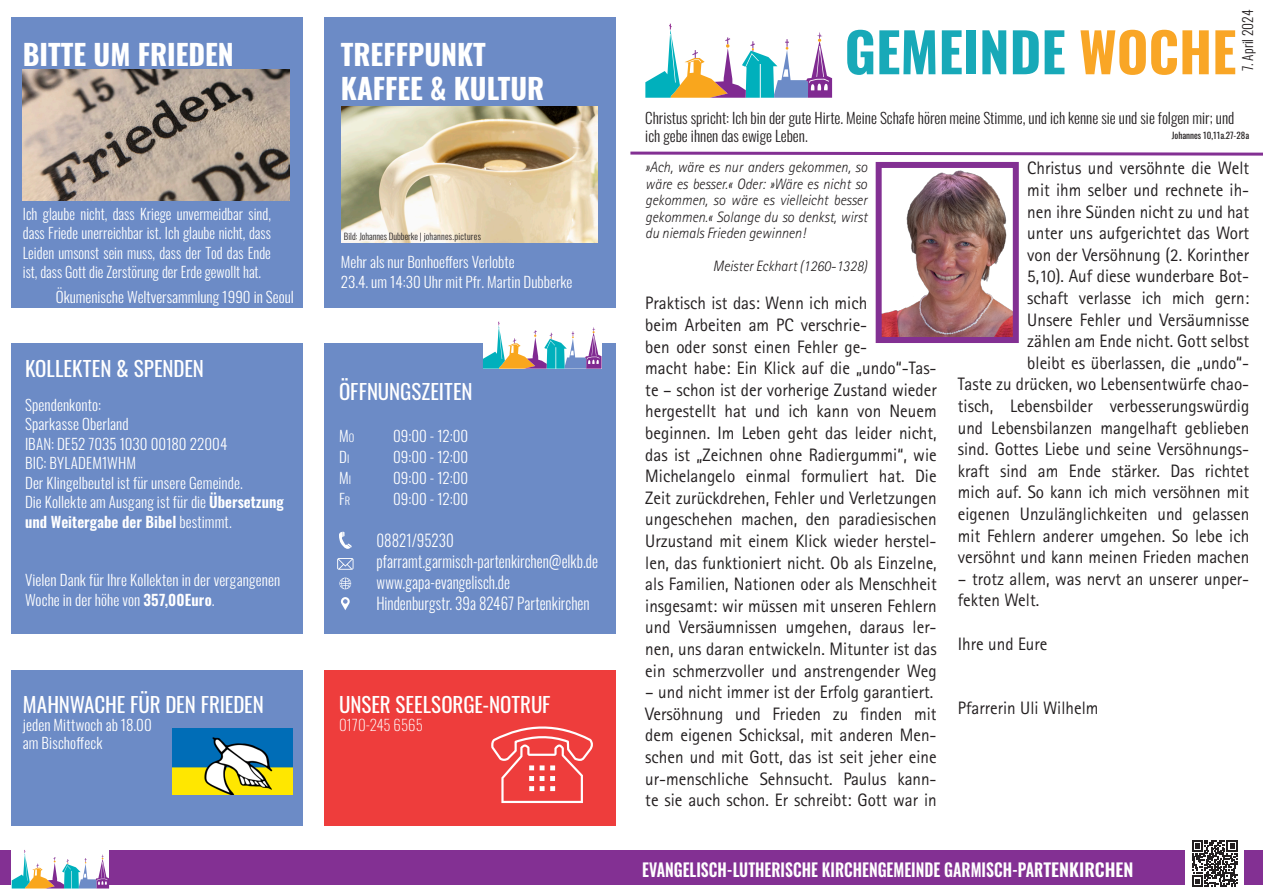
<style>
.page{position:relative;width:1263px;height:893px;background:#fff}
.page>*{position:absolute;margin:0;border:0;box-sizing:border-box;transform-origin:0 0}
.t1{font:700 54.3px "Oswald";color:#18a9b8}
.t2{font:700 28.5px/34.2px "Oswald";color:#fff}
.t3{font:21px "Oswald";color:#fff}
.t4{font:18px/21.6px "Rotis Sans Serif Std";color:#231f20;scale:.95 1}
.t5{font:600 18px "Oswald";color:#fff;scale:.87 1}
.t6{font:300 16.5px/21px "Oswald";color:#fff;scale:.91 1}
.t7{font:300 16.5px "Oswald";color:#fff;scale:.91 1}
.t8{font:300 15px/19.5px "Oswald";color:#fff}
.t9{font:italic 300 15px/16.5px "Rotis Sans Serif Std";color:#231f20;text-align:justify;scale:.95 1}
.t10{font:300 15px/19.5px "Oswald";color:#fff;text-align:justify;scale:.95 1}
.t11{font:300 15px/18px "Oswald";color:#231f20}
.t12{font:300 15px "Oswald";color:#fff}
.t13{font:200 15px "Oswald";letter-spacing:-.005em;color:#fff}
.t14{font:300 13.5px "Oswald";color:#231f20}
.t15{font:300 9px "Oswald";color:#231f20}
.t16{font:9px "Oswald";color:#231f20}
.s1{font-weight:600}
.s2{font-size:10.5px}
.s3{color:#f9a626}
</style>
<div class="page">
<svg style="left:645px;top:24px;width:187px;height:74px"></svg>
<svg style="left:630px;top:151px;width:633px;height:5px"></svg>
<img style="left:883px;top:170px;width:129px;height:166px">
<div style="left:876px;top:162px;width:143px;height:181px;border:6px solid #833093"></div>
<div style="left:0;top:850px;width:1263px;height:34px;background:#833093"></div>
<div style="left:12px;top:17px;width:291px;height:291px;background:#6c8bc6"></div>
<div style="left:324px;top:17px;width:291px;height:291px;background:#6c8bc6"></div>
<div style="left:12px;top:343px;width:291px;height:291px;background:#6c8bc6"></div>
<div style="left:324px;top:343px;width:291px;height:291px;background:#6c8bc6"></div>
<div style="left:12px;top:670px;width:291px;height:156px;background:#6c8bc6"></div>
<div style="left:324px;top:670px;width:291px;height:156px;background:#ee3d3c"></div>
<img style="left:173px;top:728px;width:119px;height:66px">
<svg style="left:491px;top:726px;width:101px;height:77px"></svg>
<svg style="left:483px;top:322px;width:118px;height:47px"></svg>
<svg style="left:339px;top:532px;width:13px;height:17px"></svg>
<svg style="left:337px;top:558px;width:16px;height:12px"></svg>
<svg style="left:339px;top:578px;width:12px;height:11px"></svg>
<svg style="left:341px;top:597px;width:9px;height:13px"></svg>
<img style="left:23px;top:70px;width:267px;height:131px">
<svg style="left:12px;top:850px;width:97px;height:38px;background:#c7d4d8"></svg>
<div style="left:1185px;top:834px;width:59px;height:59px;background:#fff"></div>
<svg style="left:1192px;top:841px;width:46px;height:46px"></svg>
<img style="left:341px;top:106px;width:256px;height:136px">
<h2 class="t2" style="left:23px;top:39px;width:213px">BITTE UM FRIEDEN</h2>
<p class="t10" style="left:23px;top:202px;width:263px">Ich glaube nicht, dass Kriege unvermeidbar sind, dass Friede unerreichbar ist. Ich glaube nicht, dass Leiden umsonst sein muss, dass der Tod das Ende ist, dass Gott die Zerstörung der Erde gewollt hat.</p>
<p class="t8" style="left:56px;top:285px;width:240px">Ökumenische Weltversammlung 1990 in Seoul</p>
<p class="t3" style="left:25px;top:350px;width:180px">KOLLEKTEN &amp; SPENDEN</p>
<p class="t8" style="left:25px;top:393px;width:260px">Spendenkonto:<br>Sparkasse Oberland<br>IBAN: DE52 7035 1030 00180 22004<br>BIC: BYLADEM1WHM<br>Der Klingelbeutel ist für unsere Gemeinde.<br>Die Kollekte am Ausgang ist für die <span class="s1">Übersetzung und Weitergabe der Bibel</span> bestimmt.</p>
<p class="t8" style="left:25px;top:569px;width:257px">Vielen Dank für Ihre Kollekten in der vergangenen<br>Woche in der höhe von <span class="s1">357,00Euro</span>.</p>
<p class="t3" style="left:23px;top:685px;width:243px">MAHNWACHE FÜR DEN FRIEDEN</p>
<p class="t8" style="left:23px;top:714px;width:130px;line-height:18px">jeden Mittwoch ab 18.00 am Bischoffeck</p>
<h2 class="t2" style="left:341px;top:39px;width:205px">TREFFPUNKT<br>KAFFEE &amp; KULTUR</h2>
<p class="t15" style="left:344px;top:228px;width:139px">Bild: Johannes Dubberke | johannes.pictures</p>
<p class="t8" style="left:341px;top:250px;width:233px;line-height:20.1px">Mehr als nur Bonhoeffers Verlobte<br>23.4. um 14:30 Uhr mit Pfr. Martin Dubberke</p>
<p class="t3" style="left:339px;top:373px;width:135px">ÖFFNUNGSZEITEN</p>
<p class="t12" style="left:339px;top:422px;width:17px">M<span class="s2">o</span></p>
<p class="t12" style="left:393px;top:422px;width:77px">09:00 - 12:00</p>
<p class="t12" style="left:339px;top:443px;width:12px">D<span class="s2">i</span></p>
<p class="t12" style="left:393px;top:443px;width:77px">09:00 - 12:00</p>
<p class="t12" style="left:339px;top:464px;width:13px">M<span class="s2">i</span></p>
<p class="t12" style="left:393px;top:464px;width:77px">09:00 - 12:00</p>
<p class="t12" style="left:339px;top:485px;width:13px">F<span class="s2">r</span></p>
<p class="t12" style="left:393px;top:485px;width:77px">09:00 - 12:00</p>
<p class="t7" style="left:376px;top:526px;width:86px">08821/95230</p>
<p class="t6" style="left:376px;top:549px;width:245px">pfarramt.garmisch-partenkirchen@elkb.de www.gapa-evangelisch.de<br>Hindenburgstr. 39a 82467 Partenkirchen</p>
<p class="t3" style="left:339px;top:685px;width:213px">UNSER SEELSORGE-NOTRUF</p>
<p class="t13" style="left:339px;top:711px;width:85px">0170-245 6565</p>
<p class="t14" style="left:1236px;top:71px;width:63px;rotate:-90deg">7. April 2024</p>
<h1 class="t1" style="left:844px;top:24px;width:393px">GEMEINDE <span class="s3">WOCHE</span></h1>
<p class="t11" style="left:645px;top:107px;width:590px">Christus spricht: Ich bin der gute Hirte. Meine Schafe hören meine Stimme, und ich kenne sie und sie folgen mir; und ich gebe ihnen das ewige Leben.</p>
<p class="t16" style="left:1172px;top:128px;width:79px">Johannes 10,11a.27-28a</p>
<p class="t9" style="left:645px;top:159px;width:235px">»Ach, wäre es nur anders gekommen, so wäre es besser.« Oder: »Wäre es nicht so gekommen, so wäre es vielleicht besser gekommen.« Solange du so denkst, wirst du niemals Frieden gewinnen!</p>
<p class="t9" style="left:713px;top:258px;width:164px">Meister Eckhart (1260-1328)</p>
<p class="t4" style="left:645px;top:292px;width:308px">Praktisch ist das: Wenn ich mich<br>beim Arbeiten am PC verschrie-<br>ben oder sonst einen Fehler ge-<br>macht habe: Ein Klick auf die „undo“-Tas&shy;te – schon ist der vorherige Zustand wieder hergestellt hat und ich kann von Neuem beginnen. Im Leben geht das leider nicht, das ist „Zeichnen ohne Radiergummi“, wie Michelangelo einmal formuliert hat. Die Zeit zurückdrehen, Fehler und Verletzungen ungeschehen machen, den paradiesischen Urzustand mit einem Klick wieder herstel&shy;len, das funktioniert nicht. Ob als Einzelne, als Familien, Nationen oder als Menschheit insgesamt: wir müssen mit unseren Fehlern und Versäumnissen umgehen, daraus ler&shy;nen, uns daran entwickeln. Mitunter ist das ein schmerzvoller und anstrengender Weg</p>
<p class="t4" style="left:645px;top:681px;width:308px">– und nicht immer ist der Erfolg garantiert.<br>Versöhnung und Frieden zu finden mit dem eigenen Schicksal, mit anderen Men&shy;schen und mit Gott, das ist seit jeher eine ur-menschliche Sehnsucht. Paulus kann&shy;te sie auch schon. Er schreibt: Gott war in</p>
<p class="t4" style="left:958px;top:157px;width:308px;text-align:right">Christus und versöhnte die Welt<br>mit ihm selber und rechnete ih-<br>nen ihre Sünden nicht zu und hat<br>unter uns aufgerichtet das Wort<br>von der Versöhnung (2. Korinther<br>5,10). Auf diese wunderbare Bot-<br>schaft verlasse ich mich gern:<br>Unsere Fehler und Versäumnisse<br>zählen am Ende nicht. Gott selbst<br>bleibt es überlassen, die „undo“-<br>Taste zu drücken, wo Lebensentwürfe chao&shy;tisch, Lebensbilder verbesserungswürdig und Lebensbilanzen mangelhaft geblieben sind. Gottes Liebe und seine Versöhnungs&shy;kraft sind am Ende stärker. Das richtet mich auf. So kann ich mich versöhnen mit eigenen Unzulänglichkeiten und gelassen mit Fehlern anderer umgehen. So lebe ich versöhnt und kann meinen Frieden machen</p>
<p class="t4" style="left:958px;top:568px;width:308px">– trotz allem, was nervt an unserer unper&shy;fekten Welt.</p>
<p class="t4" style="left:958px;top:633px;width:96px">Ihre und Eure</p>
<p class="t4" style="left:958px;top:697px;width:150px">Pfarrerin Uli Wilhelm</p>
<p class="t5" style="left:642px;top:860px;width:566px">EVANGELISCH-LUTHERISCHE KIRCHENGEMEINDE GARMISCH-PARTENKIRCHEN</p>
</div>
